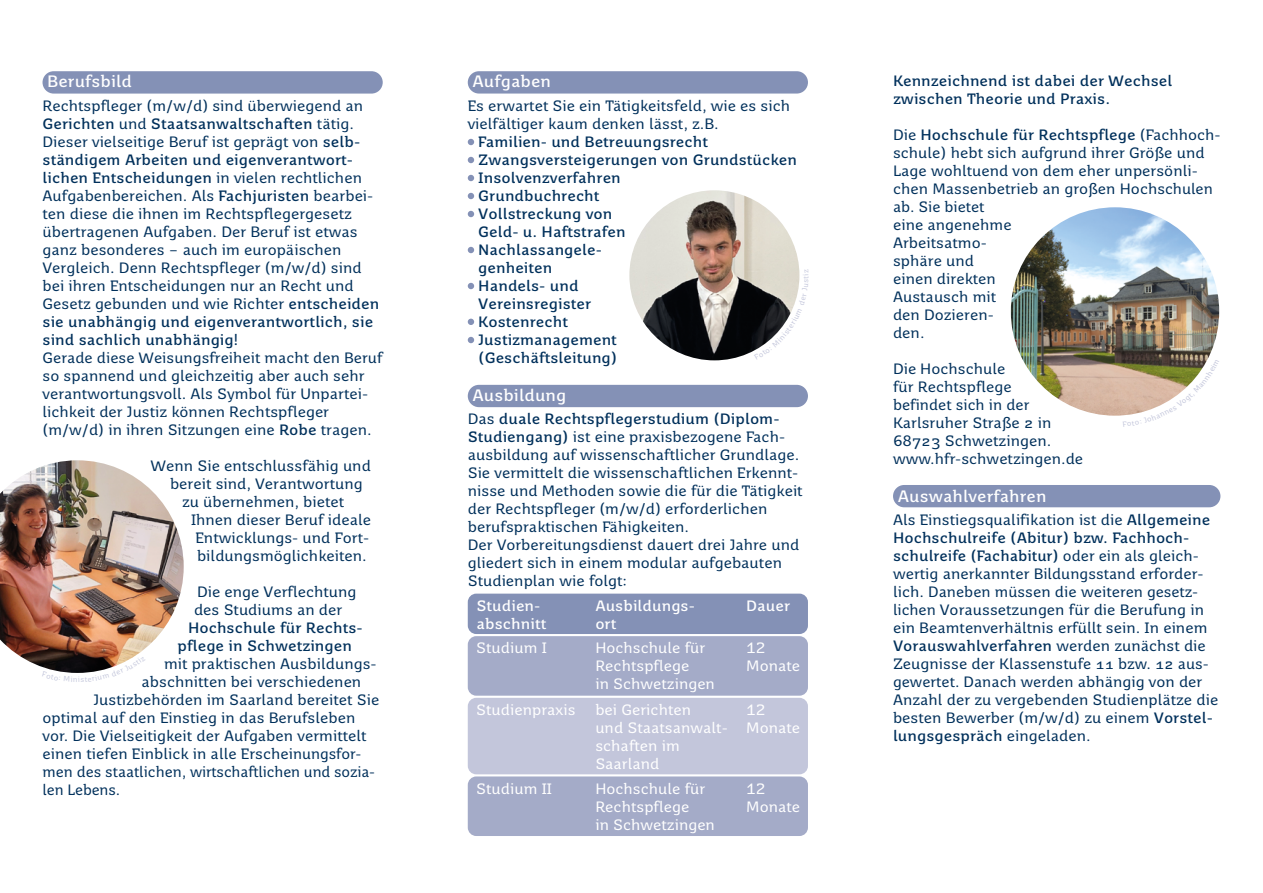
<style>
.page{position:relative;width:1263px;height:893px;background:#fff}
.page>*{position:absolute;margin:0;border:0;box-sizing:border-box;transform-origin:0 0}
.t1{font:700 16.5px "Saar 1450 Text";color:#fff}
.t2{font:15px/18px "Saar 1450 Text";color:#00305b}
.t3{font:700 15px/18px "Saar 1450 Text";color:#00305b}
.t4{font:15px/18px "Saar 1450 Text";color:#fff}
.t5{font:700 15px/18px "Saar 1450 Text";color:#fff}
.t6{font:15px "Saar 1450 Text";color:#00305b;scale:.96 1}
.s1{font-weight:700}
</style>
<div class="page">
<div style="left:468px;top:71px;width:340px;height:23px;background:#8491b6;border-radius:11px"></div>
<div style="left:43px;top:71px;width:340px;height:23px;background:#8491b6;border-radius:11px"></div>
<div style="left:468px;top:385px;width:340px;height:22px;background:#8491b6;border-radius:11px"></div>
<div style="left:893px;top:485px;width:327px;height:22px;background:#8491b6;border-radius:11px"></div>
<svg style="left:468px;top:139px;width:6px;height:6px"></svg>
<svg style="left:468px;top:157px;width:6px;height:6px"></svg>
<svg style="left:468px;top:175px;width:6px;height:6px"></svg>
<svg style="left:468px;top:193px;width:6px;height:6px"></svg>
<svg style="left:468px;top:211px;width:6px;height:6px"></svg>
<svg style="left:468px;top:247px;width:6px;height:6px"></svg>
<svg style="left:468px;top:283px;width:6px;height:6px"></svg>
<svg style="left:468px;top:319px;width:6px;height:6px"></svg>
<svg style="left:468px;top:337px;width:6px;height:6px"></svg>
<img style="left:0;top:460px;width:184px;height:207px">
<div style="left:468px;top:636px;width:340px;height:60px;background:#a4abc8;border-radius:9px"></div>
<div style="left:468px;top:594px;width:340px;height:40px;background:#8491b6;border-radius:9px"></div>
<div style="left:468px;top:698px;width:340px;height:76px;background:#c3c6db;border-radius:9px"></div>
<div style="left:468px;top:776px;width:340px;height:60px;background:#a4abc8;border-radius:9px"></div>
<img style="left:1011px;top:207px;width:208px;height:209px;border-radius:104px">
<img style="left:629px;top:190px;width:170px;height:170px;border-radius:85px">
<svg style="left:1123px;top:359px;width:85px;height:57px"></svg>
<svg style="left:754px;top:269px;width:46px;height:82px"></svg>
<svg style="left:42px;top:657px;width:103px;height:16px"></svg>
<p class="t1" style="left:47px;top:72px;width:86px">Berufsbild</p>
<p class="t2" style="left:43px;top:96px;width:338px">Rechtspfleger (m/w/d) sind überwiegend an <span class="s1">Gerichten</span> und <span class="s1">Staatsanwaltschaften</span> tätig.<br>Dieser vielseitige Beruf ist geprägt von <span class="s1">selb&shy;ständigem Arbeiten und eigenverantwort&shy;lichen Entscheidungen</span> in vielen rechtlichen Aufgabenbereichen. Als <span class="s1">Fachjuristen</span> bearbei&shy;ten diese die ihnen im Rechtspflegergesetz übertragenen Aufgaben. Der Beruf ist etwas ganz besonderes – auch im europäischen Vergleich. Denn Rechtspfleger (m/w/d) sind bei ihren Entscheidungen nur an Recht und Gesetz gebunden und wie Richter <span class="s1">entscheiden sie unabhängig und eigenverantwortlich, sie sind sachlich unabhängig!</span></p>
<p class="t2" style="left:43px;top:348px;width:341px">Gerade diese Weisungsfreiheit macht den Beruf so spannend und gleichzeitig aber auch sehr verantwortungsvoll. Als Symbol für Unpartei&shy;lichkeit der Justiz können Rechtspfleger (m/w/d) in ihren Sitzungen eine <span class="s1">Robe</span> tragen.</p>
<p class="t2" style="left:151px;top:456px;width:222px">Wenn Sie entschlussfähig und</p>
<p class="t2" style="left:170px;top:474px;width:194px">bereit sind, Verantwortung</p>
<p class="t2" style="left:182px;top:492px;width:164px">zu übernehmen, bietet</p>
<p class="t2" style="left:191px;top:510px;width:182px">Ihnen dieser Beruf ideale</p>
<p class="t2" style="left:196px;top:528px;width:175px">Entwicklungs- und Fort-</p>
<p class="t2" style="left:197px;top:546px;width:171px">bildungsmöglichkeiten.</p>
<p class="t2" style="left:194px;top:582px;width:164px">Die enge Verflechtung des Studiums an der</p>
<p class="t3" style="left:178px;top:618px;width:187px;text-indent:10px">Hochschule für Rechts&shy;pflege in Schwetzingen</p>
<p class="t2" style="left:164px;top:654px;width:214px">mit praktischen Ausbildungs-</p>
<p class="t2" style="left:142px;top:672px;width:221px">abschnitten bei verschiedenen</p>
<p class="t2" style="left:94px;top:690px;width:287px">Justizbehörden im Saarland bereitet Sie</p>
<p class="t2" style="left:43px;top:708px;width:314px">optimal auf den Einstieg in das Berufsleben</p>
<p class="t2" style="left:43px;top:726px;width:326px">vor. Die Vielseitigkeit der Aufgaben vermittelt</p>
<p class="t2" style="left:43px;top:744px;width:320px">einen tiefen Einblick in alle Erscheinungsfor-</p>
<p class="t2" style="left:43px;top:762px;width:334px">men des staatlichen, wirtschaftlichen und sozia-</p>
<p class="t6" style="left:43px;top:781px;width:83px">len Lebens.</p>
<p class="t1" style="left:472px;top:72px;width:80px">Aufgaben</p>
<p class="t2" style="left:468px;top:96px;width:324px">Es erwartet Sie ein Tätigkeitsfeld, wie es sich vielfältiger kaum denken lässt, z.B.</p>
<p class="t3" style="left:478px;top:132px;width:320px">Familien- und Betreuungsrecht<br>Zwangsversteigerungen von Grundstücken<br>Insolvenzverfahren<br>Grundbuchrecht<br>Vollstreckung von<br>Geld- u. Haftstrafen<br>Nachlassangele-<br>genheiten<br>Handels- und<br>Vereinsregister<br>Kostenrecht<br>Justizmanagement<br>(Geschäftsleitung)</p>
<p class="t1" style="left:472px;top:385px;width:95px">Ausbildung</p>
<p class="t2" style="left:468px;top:410px;width:336px">Das <span class="s1">duale Rechtspflegerstudium (Diplom-Studiengang)</span> ist eine praxisbezogene Fach&shy;ausbildung auf wissenschaftlicher Grundlage.<br>Sie vermittelt die wissenschaftlichen Erkennt&shy;nisse und Methoden sowie die für die Tätigkeit der Rechtspfleger (m/w/d) erforderlichen berufspraktischen Fähigkeiten.<br>Der Vorbereitungsdienst dauert drei Jahre und gliedert sich in einem modular aufgebauten Studienplan wie folgt:</p>
<p class="t5" style="left:476px;top:596px;width:71px">Studien&shy;abschnitt</p>
<p class="t5" style="left:595px;top:596px;width:101px">Ausbildungs&shy;ort</p>
<p class="t5" style="left:746px;top:596px;width:45px">Dauer</p>
<p class="t4" style="left:595px;top:639px;width:121px">Hochschule für<br>Rechtspflege<br>in Schwetzingen</p>
<p class="t4" style="left:746px;top:639px;width:55px">12<br>Monate</p>
<p class="t4" style="left:476px;top:701px;width:101px">Studienpraxis</p>
<p class="t4" style="left:595px;top:701px;width:134px">bei Gerichten<br>und Staatsanwalt&shy;schaften im<br>Saarland</p>
<p class="t4" style="left:746px;top:701px;width:55px">12<br>Monate</p>
<p class="t4" style="left:476px;top:779px;width:77px">Studium II</p>
<p class="t4" style="left:595px;top:779px;width:121px">Hochschule für<br>Rechtspflege<br>in Schwetzingen</p>
<p class="t4" style="left:746px;top:779px;width:55px">12<br>Monate</p>
<p class="t4" style="left:476px;top:639px;width:72px">Studium I</p>
<p class="t3" style="left:893px;top:72px;width:281px">Kennzeichnend ist dabei der Wechsel zwischen Theorie und Praxis.</p>
<p class="t2" style="left:893px;top:126px;width:329px">Die <span class="s1">Hochschule für Rechtspflege</span> (Fachhoch&shy;schule) hebt sich aufgrund ihrer Größe und<br>Lage wohltuend von dem eher unpersönli&shy;chen Massenbetrieb an großen Hochschulen ab. Sie bietet<br>eine angenehme<br>Arbeitsatmo-<br>sphäre und<br>einen direkten<br>Austausch mit<br>den Dozieren-<br>den.</p>
<p class="t2" style="left:893px;top:360px;width:192px">Die Hochschule<br>für Rechtspflege<br>befindet sich in der<br>Karlsruher Straße 2 in<br>68723 Schwetzingen. www.hfr-schwetzingen.de</p>
<p class="t1" style="left:898px;top:486px;width:150px">Auswahlverfahren</p>
<p class="t2" style="left:893px;top:511px;width:327px">Als Einstiegsqualifikation ist die <span class="s1">Allgemeine Hochschulreife (Abitur) bzw. Fachhoch&shy;schulreife (Fachabitur)</span> oder ein als gleich&shy;wertig anerkannter Bildungsstand erforder&shy;lich. Daneben müssen die weiteren gesetz&shy;lichen Voraussetzungen für die Berufung in ein Beamtenverhältnis erfüllt sein. In einem <span class="s1">Vorauswahlverfahren</span> werden zunächst die Zeugnisse der Klassenstufe 11 bzw. 12 aus&shy;gewertet. Danach werden abhängig von der Anzahl der zu vergebenden Studienplätze die besten Bewerber (m/w/d) zu einem <span class="s1">Vorstel&shy;lungsgespräch</span> eingeladen.</p>
</div>
